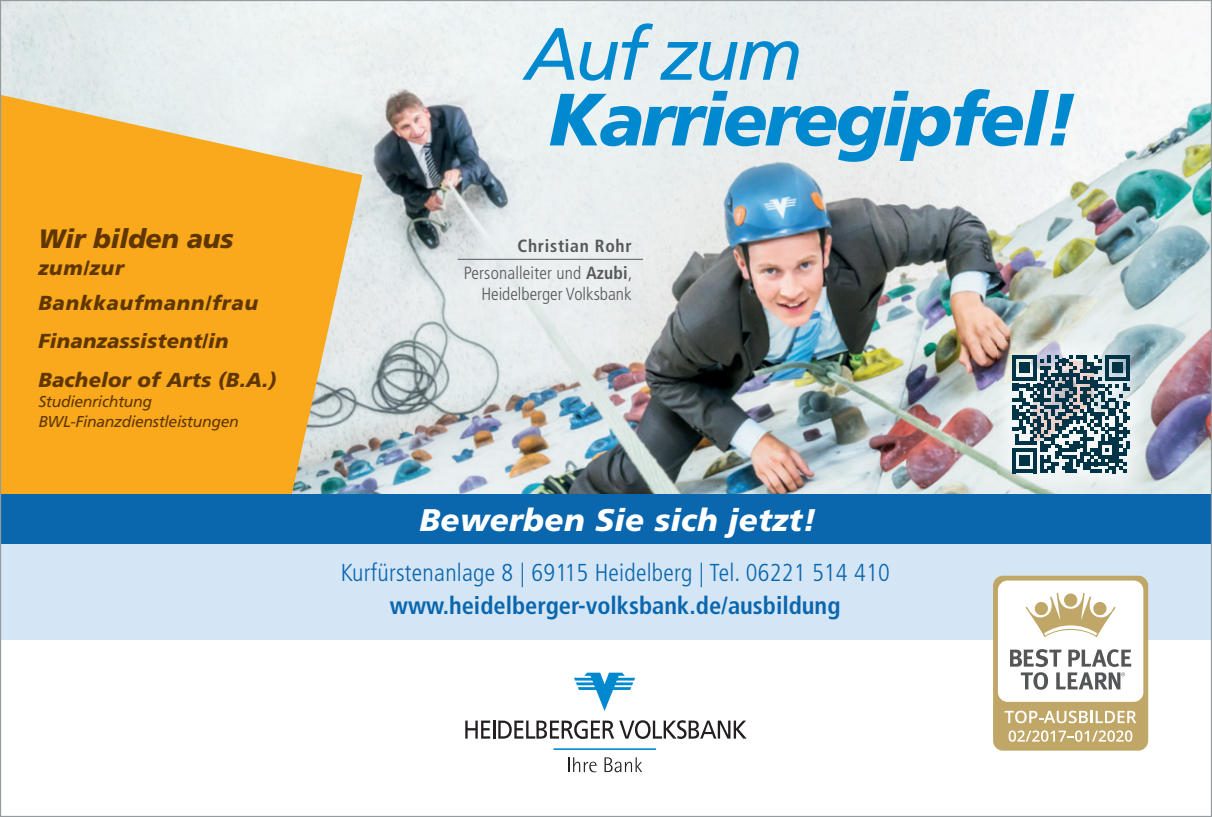
<style>
.page{position:relative;width:1212px;height:817px;background:#fff}
.page>*{position:absolute;margin:0;border:0;box-sizing:border-box;transform-origin:0 0}
.t1{font:italic 900 73.8px "Frutiger";letter-spacing:-.04em;color:#0089cf}
.t2{font:italic 73.8px "Frutiger";letter-spacing:-.04em;color:#0089cf}
.t3{font:italic 900 31.28px "Frutiger";letter-spacing:.01em;color:#fff}
.t4{font:italic 900 26.55px "Frutiger";letter-spacing:-.01em;color:#603600}
.t5{font:300 condensed 24.53px "Frutiger";letter-spacing:.01em;color:#0a66ad}
.t6{font:700 condensed 24.53px "Frutiger";color:#0a66ad}
.t7{font:italic 900 20.25px/38.2px "Frutiger";letter-spacing:.01em;color:#603600}
.t8{font:italic 900 20.25px/35.6px "Frutiger";letter-spacing:.04em;color:#603600}
.t9{font:700 condensed 17.55px/27.4px "Frutiger";letter-spacing:.04em;color:#57585a;text-align:right}
.t10{font:300 condensed 17.55px "Frutiger";color:#57585a}
.t11{font:italic 15.75px/20.2px "Frutiger";letter-spacing:-.02em;color:#603600}
.s1{font-weight:300}
</style>
<div class="page">
<img style="left:2px;top:2px;width:1208px;height:492px">
<hr style="left:458px;top:259px;width:185px;height:1px;background:#57585a">
<img style="left:997px;top:338px;width:147px;height:150px">
<svg style="left:1012px;top:355px;width:118px;height:118px"></svg>
<svg style="left:2px;top:95px;width:360px;height:399px;background:#f3b23d"></svg>
<div style="left:0;top:531px;width:1212px;height:110px;background:#d4e6f6"></div>
<div style="left:0;top:494px;width:1212px;height:50px;background:#0a66ad"></div>
<div style="left:0;top:640px;width:1212px;height:176px;background:#fff"></div>
<svg style="left:465px;top:720px;width:281px;height:18px"></svg>
<svg style="left:574px;top:672px;width:61px;height:38px"></svg>
<hr style="left:553px;top:748px;width:103px;height:1px;background:#0089cf">
<svg style="left:568px;top:757px;width:28px;height:15px"></svg>
<svg style="left:604px;top:757px;width:38px;height:15px"></svg>
<div style="left:993px;top:575px;width:155px;height:175px;background:#c0a767;border-radius:10px"></div>
<div style="left:998px;top:580px;width:145px;height:121px;background:#fff;border-radius:10px"></div>
<svg style="left:1010px;top:649px;width:51px;height:17px"></svg>
<svg style="left:1068px;top:649px;width:63px;height:17px"></svg>
<svg style="left:1021px;top:672px;width:27px;height:17px"></svg>
<svg style="left:1056px;top:672px;width:69px;height:17px"></svg>
<svg style="left:1026px;top:592px;width:89px;height:45px"></svg>
<svg style="left:1004px;top:710px;width:132px;height:13px"></svg>
<svg style="left:1008px;top:730px;width:124px;height:11px"></svg>
<p class="t4" style="left:38px;top:223px;width:197px">Wir bilden aus</p>
<p class="t8" style="left:38px;top:249px;width:221px">zum/zur<br>Bankkaufmann/frau</p>
<p class="t7" style="left:38px;top:322px;width:239px">Finanzassistent/in<br>Bachelor of Arts (B.A.)</p>
<p class="t11" style="left:38px;top:391px;width:202px">Studienrichtung<br>BWL-Finanzdienstleistungen</p>
<h1 class="t2" style="left:525px;top:11px;width:279px">Auf zum</h1>
<h1 class="t1" style="left:549px;top:75px;width:529px">Karrieregipfel!</h1>
<p class="t9" style="left:464px;top:232px;width:170px">Christian Rohr<br><span class="s1">Personalleiter und</span> Azubi<span class="s1">,</span></p>
<p class="t10" style="left:481px;top:283px;width:152px">Heidelberger Volksbank</p>
<p class="t3" style="left:419px;top:501px;width:399px">Bewerben Sie sich jetzt!</p>
<p class="t5" style="left:341px;top:558px;width:551px">Kurfürstenanlage 8 | 69115 Heidelberg | Tel. 06221 514 410</p>
<p class="t6" style="left:390px;top:591px;width:452px">www.heidelberger-volksbank.de/ausbildung</p>
</div>
